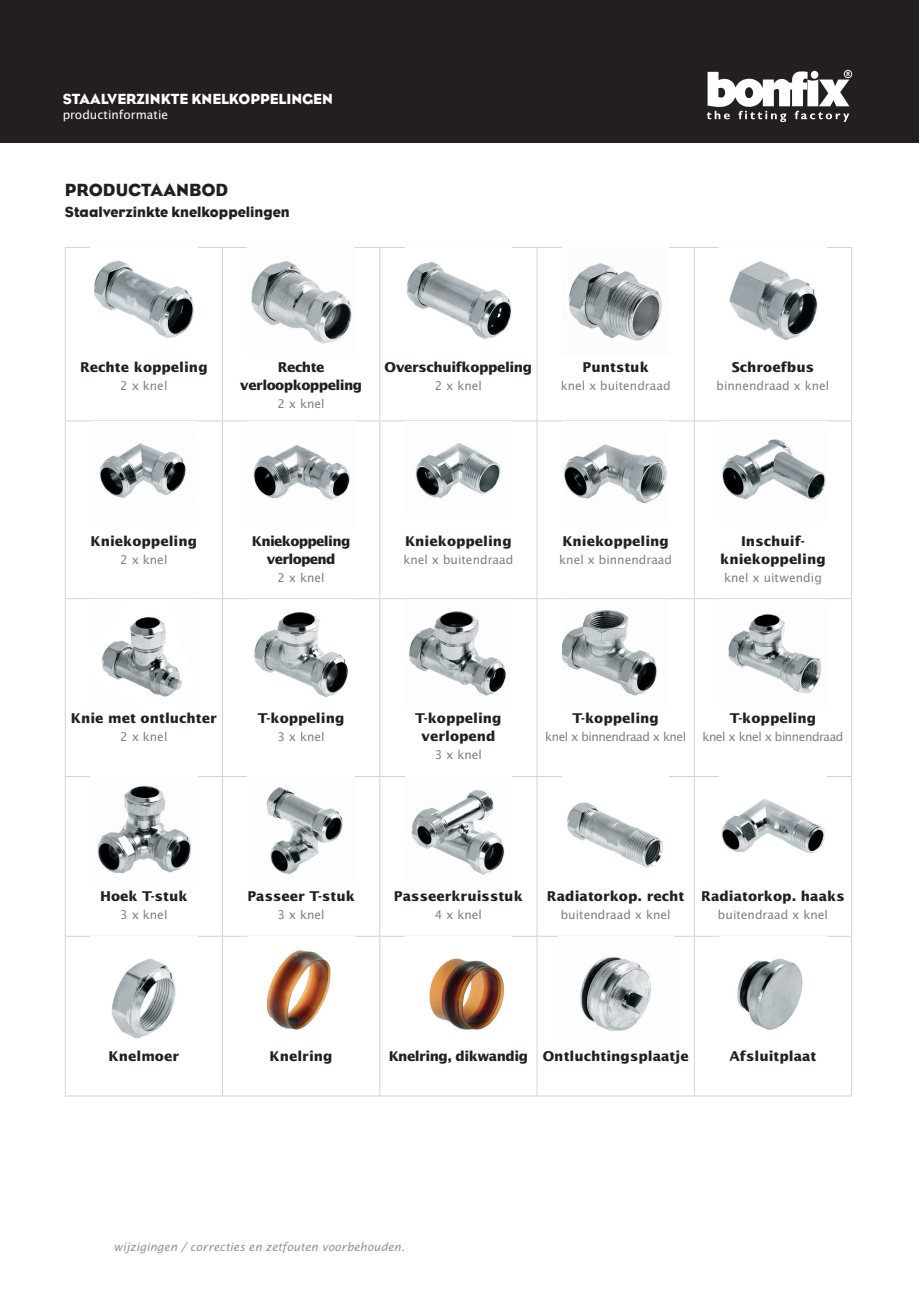
<style>
.page{position:relative;width:919px;height:1289px;background:#fff}
.page>*{position:absolute;margin:0;border:0;box-sizing:border-box;transform-origin:0 0}
.t1{font:18px "Eagle";color:#231f20}
.t2{font:15px "Eagle";color:#fff}
.t3{font:15px "Eagle";color:#231f20}
.t4{font:700 13.5px/18px "Lucida Sans Std";color:#231f20;text-align:center}
.t5{font:700 13.5px/18px "Lucida Sans Std";letter-spacing:-.04em;color:#231f20;text-align:center}
.t6{font:700 13.5px/18px "Lucida Sans Std";letter-spacing:-.05em;color:#231f20;text-align:center}
.t7{font:700 13.5px "Lucida Sans Std";letter-spacing:-.03em;color:#231f20}
.t8{font:12px "Lucida Sans Std";color:#7e8083}
.t9{font:12px "Lucida Sans Std";letter-spacing:-.04em;color:#7e8083}
.t10{font:12px "Lucida Sans Std";color:#fff}
.t11{font:italic 11.55px "Lucida Sans Std";color:#939598}
</style>
<div class="page">
<div style="left:0;top:0;width:918px;height:142px;background:#231f20"></div>
<svg style="left:706px;top:70px;width:146px;height:52px"></svg>
<hr style="left:65px;top:247px;width:157px;height:1px;background:#d1d2d4">
<hr style="left:65px;top:248px;width:1px;height:172px;background:#d1d2d4">
<hr style="left:222px;top:247px;width:158px;height:1px;background:#d1d2d4">
<hr style="left:222px;top:248px;width:1px;height:172px;background:#d1d2d4">
<hr style="left:380px;top:247px;width:157px;height:1px;background:#d1d2d4">
<hr style="left:379px;top:248px;width:1px;height:172px;background:#d1d2d4">
<hr style="left:537px;top:247px;width:157px;height:1px;background:#d1d2d4">
<hr style="left:536px;top:248px;width:1px;height:172px;background:#d1d2d4">
<hr style="left:694px;top:247px;width:157px;height:1px;background:#d1d2d4">
<hr style="left:694px;top:248px;width:1px;height:172px;background:#d1d2d4">
<hr style="left:851px;top:248px;width:1px;height:172px;background:#d1d2d4">
<hr style="left:65px;top:420px;width:157px;height:1px;background:#d1d2d4">
<hr style="left:65px;top:421px;width:1px;height:177px;background:#d1d2d4">
<hr style="left:222px;top:420px;width:158px;height:1px;background:#d1d2d4">
<hr style="left:222px;top:421px;width:1px;height:177px;background:#d1d2d4">
<hr style="left:380px;top:420px;width:157px;height:1px;background:#d1d2d4">
<hr style="left:379px;top:421px;width:1px;height:177px;background:#d1d2d4">
<hr style="left:537px;top:420px;width:157px;height:1px;background:#d1d2d4">
<hr style="left:536px;top:421px;width:1px;height:177px;background:#d1d2d4">
<hr style="left:694px;top:420px;width:157px;height:1px;background:#d1d2d4">
<hr style="left:694px;top:421px;width:1px;height:177px;background:#d1d2d4">
<hr style="left:851px;top:421px;width:1px;height:177px;background:#d1d2d4">
<hr style="left:65px;top:598px;width:157px;height:1px;background:#d1d2d4">
<hr style="left:65px;top:599px;width:1px;height:177px;background:#d1d2d4">
<hr style="left:222px;top:598px;width:158px;height:1px;background:#d1d2d4">
<hr style="left:222px;top:599px;width:1px;height:177px;background:#d1d2d4">
<hr style="left:380px;top:598px;width:157px;height:1px;background:#d1d2d4">
<hr style="left:379px;top:599px;width:1px;height:177px;background:#d1d2d4">
<hr style="left:537px;top:598px;width:157px;height:1px;background:#d1d2d4">
<hr style="left:536px;top:599px;width:1px;height:177px;background:#d1d2d4">
<hr style="left:694px;top:598px;width:157px;height:1px;background:#d1d2d4">
<hr style="left:694px;top:599px;width:1px;height:177px;background:#d1d2d4">
<hr style="left:851px;top:599px;width:1px;height:177px;background:#d1d2d4">
<hr style="left:65px;top:776px;width:157px;height:1px;background:#d1d2d4">
<hr style="left:65px;top:776px;width:1px;height:159px;background:#d1d2d4">
<hr style="left:222px;top:776px;width:158px;height:1px;background:#d1d2d4">
<hr style="left:222px;top:776px;width:1px;height:159px;background:#d1d2d4">
<hr style="left:380px;top:776px;width:157px;height:1px;background:#d1d2d4">
<hr style="left:379px;top:776px;width:1px;height:159px;background:#d1d2d4">
<hr style="left:537px;top:776px;width:157px;height:1px;background:#d1d2d4">
<hr style="left:536px;top:776px;width:1px;height:159px;background:#d1d2d4">
<hr style="left:694px;top:776px;width:157px;height:1px;background:#d1d2d4">
<hr style="left:694px;top:776px;width:1px;height:159px;background:#d1d2d4">
<hr style="left:851px;top:776px;width:1px;height:159px;background:#d1d2d4">
<hr style="left:65px;top:935px;width:157px;height:1px;background:#d1d2d4">
<hr style="left:65px;top:936px;width:1px;height:159px;background:#d1d2d4">
<hr style="left:222px;top:935px;width:158px;height:1px;background:#d1d2d4">
<hr style="left:222px;top:936px;width:1px;height:159px;background:#d1d2d4">
<hr style="left:380px;top:935px;width:157px;height:1px;background:#d1d2d4">
<hr style="left:379px;top:936px;width:1px;height:159px;background:#d1d2d4">
<hr style="left:537px;top:935px;width:157px;height:1px;background:#d1d2d4">
<hr style="left:536px;top:936px;width:1px;height:159px;background:#d1d2d4">
<hr style="left:694px;top:935px;width:157px;height:1px;background:#d1d2d4">
<hr style="left:694px;top:936px;width:1px;height:159px;background:#d1d2d4">
<hr style="left:851px;top:936px;width:1px;height:159px;background:#d1d2d4">
<hr style="left:65px;top:1095px;width:157px;height:1px;background:#d1d2d4">
<hr style="left:222px;top:1095px;width:158px;height:1px;background:#d1d2d4">
<hr style="left:380px;top:1095px;width:157px;height:1px;background:#d1d2d4">
<hr style="left:537px;top:1095px;width:157px;height:1px;background:#d1d2d4">
<hr style="left:694px;top:1095px;width:157px;height:1px;background:#d1d2d4">
<img style="left:94px;top:260px;width:100px;height:78px">
<img style="left:251px;top:261px;width:101px;height:83px">
<img style="left:407px;top:261px;width:104px;height:78px">
<img style="left:568px;top:263px;width:94px;height:78px">
<img style="left:729px;top:261px;width:89px;height:79px">
<img style="left:99px;top:443px;width:87px;height:55px">
<img style="left:253px;top:445px;width:97px;height:55px">
<img style="left:415px;top:443px;width:86px;height:55px">
<img style="left:564px;top:444px;width:104px;height:60px">
<img style="left:722px;top:439px;width:104px;height:61px">
<img style="left:101px;top:616px;width:81px;height:81px">
<img style="left:254px;top:612px;width:94px;height:85px">
<img style="left:409px;top:611px;width:97px;height:85px">
<img style="left:562px;top:610px;width:95px;height:86px">
<img style="left:728px;top:614px;width:94px;height:79px">
<img style="left:91px;top:776px;width:106px;height:98px">
<img style="left:248px;top:776px;width:106px;height:99px">
<img style="left:405px;top:776px;width:106px;height:99px">
<img style="left:562px;top:776px;width:106px;height:92px">
<img style="left:719px;top:776px;width:107px;height:78px">
<img style="left:111px;top:958px;width:65px;height:81px">
<img style="left:266px;top:950px;width:65px;height:80px">
<img style="left:429px;top:958px;width:76px;height:72px">
<img style="left:580px;top:957px;width:71px;height:74px">
<img style="left:737px;top:958px;width:66px;height:72px">
<p class="t2" style="left:63px;top:90px;width:271px">STAALVERZINKTE KNELKOPPELINGEN</p>
<p class="t10" style="left:63px;top:108px;width:107px">productinformatie</p>
<p class="t1" style="left:65px;top:180px;width:165px">PRODUCTAANBOD</p>
<p class="t3" style="left:65px;top:203px;width:226px">Staalverzinkte knelkoppelingen</p>
<p class="t4" style="left:80px;top:358px;width:129px">Rechte koppeling</p>
<p class="t8" style="left:120px;top:379px;width:49px">2 x knel</p>
<p class="t5" style="left:240px;top:358px;width:124px">Rechte verloopkoppeling</p>
<p class="t8" style="left:277px;top:397px;width:49px">2 x knel</p>
<p class="t7" style="left:384px;top:359px;width:149px">Overschuifkoppeling</p>
<p class="t8" style="left:435px;top:379px;width:49px">2 x knel</p>
<p class="t4" style="left:582px;top:358px;width:68px">Puntstuk</p>
<p class="t8" style="left:560px;top:379px;width:111px">knel x buitendraad</p>
<p class="t4" style="left:731px;top:358px;width:84px">Schroefbus</p>
<p class="t8" style="left:716px;top:379px;width:114px">binnendraad x knel</p>
<p class="t4" style="left:91px;top:532px;width:108px">Kniekoppeling</p>
<p class="t8" style="left:120px;top:552px;width:49px">2 x knel</p>
<p class="t6" style="left:252px;top:532px;width:100px">Kniekoppeling verlopend</p>
<p class="t8" style="left:277px;top:570px;width:49px">2 x knel</p>
<p class="t4" style="left:405px;top:532px;width:108px">Kniekoppeling</p>
<p class="t8" style="left:403px;top:552px;width:111px">knel x buitendraad</p>
<p class="t4" style="left:562px;top:532px;width:108px">Kniekoppeling</p>
<p class="t8" style="left:559px;top:552px;width:114px">knel x binnendraad</p>
<p class="t4" style="left:741px;top:532px;width:65px">Inschuif-</p>
<p class="t4" style="left:720px;top:550px;width:107px">kniekoppeling</p>
<p class="t8" style="left:724px;top:570px;width:99px">knel x uitwendig</p>
<p class="t4" style="left:71px;top:710px;width:147px">Knie met ontluchter</p>
<p class="t8" style="left:120px;top:730px;width:49px">2 x knel</p>
<p class="t4" style="left:258px;top:710px;width:88px">T-koppeling</p>
<p class="t8" style="left:277px;top:730px;width:49px">3 x knel</p>
<p class="t4" style="left:415px;top:710px;width:88px">T-koppeling verlopend</p>
<p class="t8" style="left:435px;top:748px;width:49px">3 x knel</p>
<p class="t4" style="left:572px;top:710px;width:88px">T-koppeling</p>
<p class="t9" style="left:545px;top:730px;width:142px">knel x binnendraad x knel</p>
<p class="t4" style="left:729px;top:710px;width:88px">T-koppeling</p>
<p class="t9" style="left:702px;top:730px;width:142px">knel x knel x binnendraad</p>
<p class="t4" style="left:100px;top:887px;width:89px">Hoek T-stuk</p>
<p class="t8" style="left:120px;top:908px;width:49px">3 x knel</p>
<p class="t4" style="left:247px;top:887px;width:109px">Passeer T-stuk</p>
<p class="t8" style="left:277px;top:908px;width:49px">3 x knel</p>
<p class="t4" style="left:394px;top:887px;width:130px">Passeerkruisstuk</p>
<p class="t8" style="left:435px;top:908px;width:49px">4 x knel</p>
<p class="t4" style="left:547px;top:887px;width:139px">Radiatorkop. recht</p>
<p class="t8" style="left:560px;top:908px;width:111px">buitendraad x knel</p>
<p class="t4" style="left:701px;top:887px;width:145px">Radiatorkop. haaks</p>
<p class="t8" style="left:718px;top:908px;width:111px">buitendraad x knel</p>
<p class="t4" style="left:109px;top:1047px;width:72px">Knelmoer</p>
<p class="t4" style="left:269px;top:1047px;width:65px">Knelring</p>
<p class="t5" style="left:388px;top:1047px;width:141px">Knelring, dikwandig</p>
<p class="t4" style="left:542px;top:1047px;width:147px">Ontluchtingsplaatje</p>
<p class="t4" style="left:729px;top:1047px;width:89px">Afsluitplaat</p>
<p class="t11" style="left:114px;top:1240px;width:292px">wijzigingen / correcties en zetfouten voorbehouden.</p>
</div>
